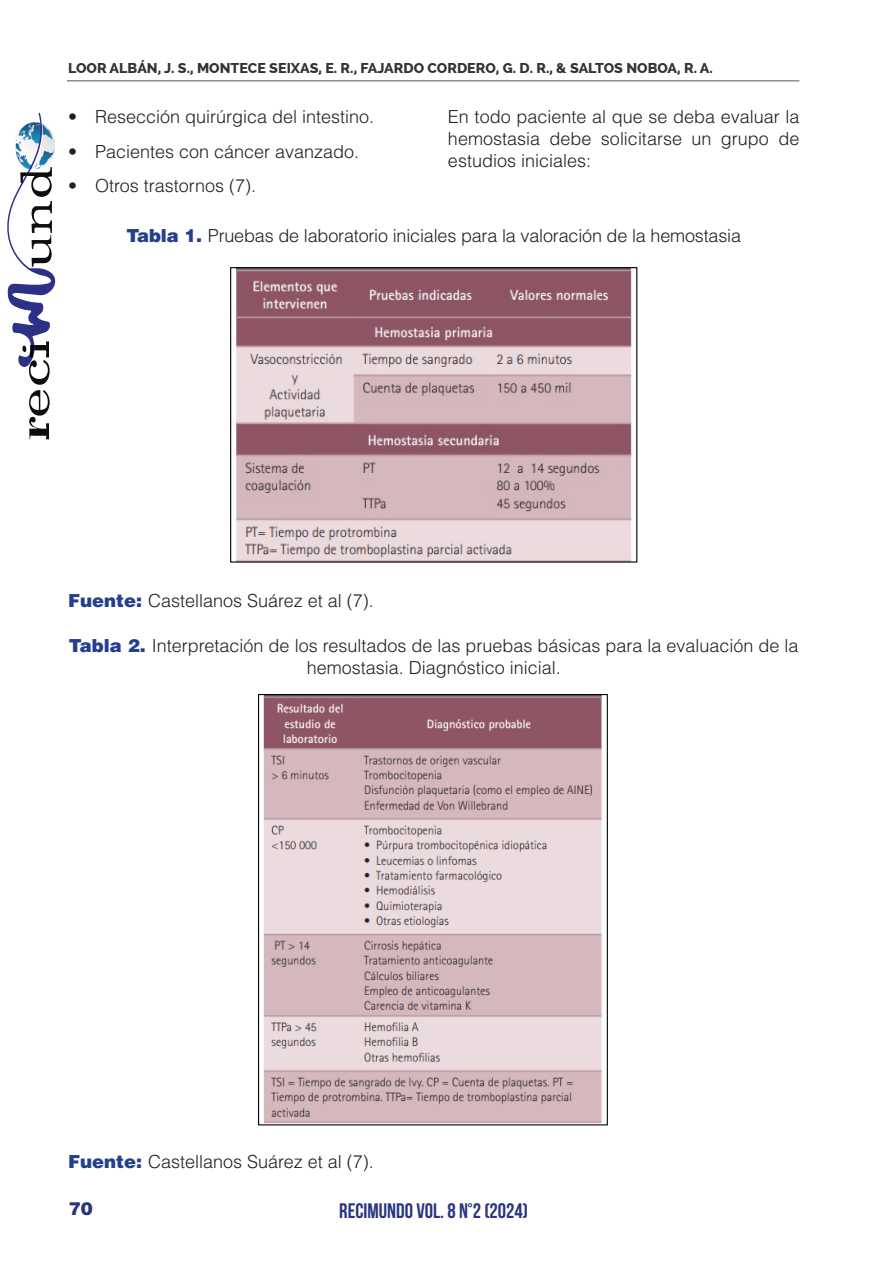
<style>
.page{position:relative;width:893px;height:1263px;background:#fff}
.page>*{position:absolute;margin:0;border:0;box-sizing:border-box;transform-origin:0 0}
.t1{font:700 21px "Bebas Neue";color:#2b3481}
.t2{font:300 18px/21.6px "Helvetica LT Std";color:#231f20;text-align:justify}
.t3{font:900 18px "Helvetica LT Std";color:#2b3481}
.t4{font:800 14.25px "Raleway";color:#333}
.s1{font-weight:900;color:#253f8e}
</style>
<div class="page">
<hr style="left:67px;top:80px;width:732px;height:1px;background:#545557">
<svg style="left:7px;top:113px;width:48px;height:326px"></svg>
<img style="left:236px;top:269px;width:396px;height:292px">
<div style="left:230px;top:267px;width:407px;height:296px;border:1px solid #000"></div>
<img style="left:263px;top:696px;width:339px;height:427px">
<div style="left:258px;top:694px;width:350px;height:431px;border:1px solid #000"></div>
<p class="t4" style="left:68px;top:60px;width:646px">LOOR ALBÁN, J. S., MONTECE SEIXAS, E. R., FAJARDO CORDERO, G. D. R., &amp; SALTOS NOBOA, R. A.</p>
<p class="t2" style="left:68px;top:106px;width:308px">• Resección quirúrgica del intestino.</p>
<p class="t2" style="left:68px;top:140px;width:293px">• Pacientes con cáncer avanzado.</p>
<p class="t2" style="left:68px;top:175px;width:190px">• Otros trastornos (7).</p>
<p class="t2" style="left:448px;top:106px;width:353px">En todo paciente al que se deba evaluar la hemostasia debe solicitarse un grupo de estudios iniciales:</p>
<p class="t2" style="left:126px;top:224px;width:616px"><span class="s1">Tabla 1.</span> Pruebas de laboratorio iniciales para la valoración de la hemostasia</p>
<p class="t2" style="left:68px;top:589px;width:307px"><span class="s1">Fuente:</span> Castellanos Suárez et al (7).</p>
<p class="t2" style="left:69px;top:635px;width:731px;text-align:center"><span class="s1">Tabla 2.</span> Interpretación de los resultados de las pruebas básicas para la evaluación de la hemostasia. Diagnóstico inicial.</p>
<p class="t2" style="left:68px;top:1151px;width:307px"><span class="s1">Fuente:</span> Castellanos Suárez et al (7).</p>
<p class="t3" style="left:69px;top:1197px;width:26px">70</p>
<p class="t1" style="left:339px;top:1199px;width:190px">RECIMUNDO VOL. 8 N°2 (2024)</p>
</div>
